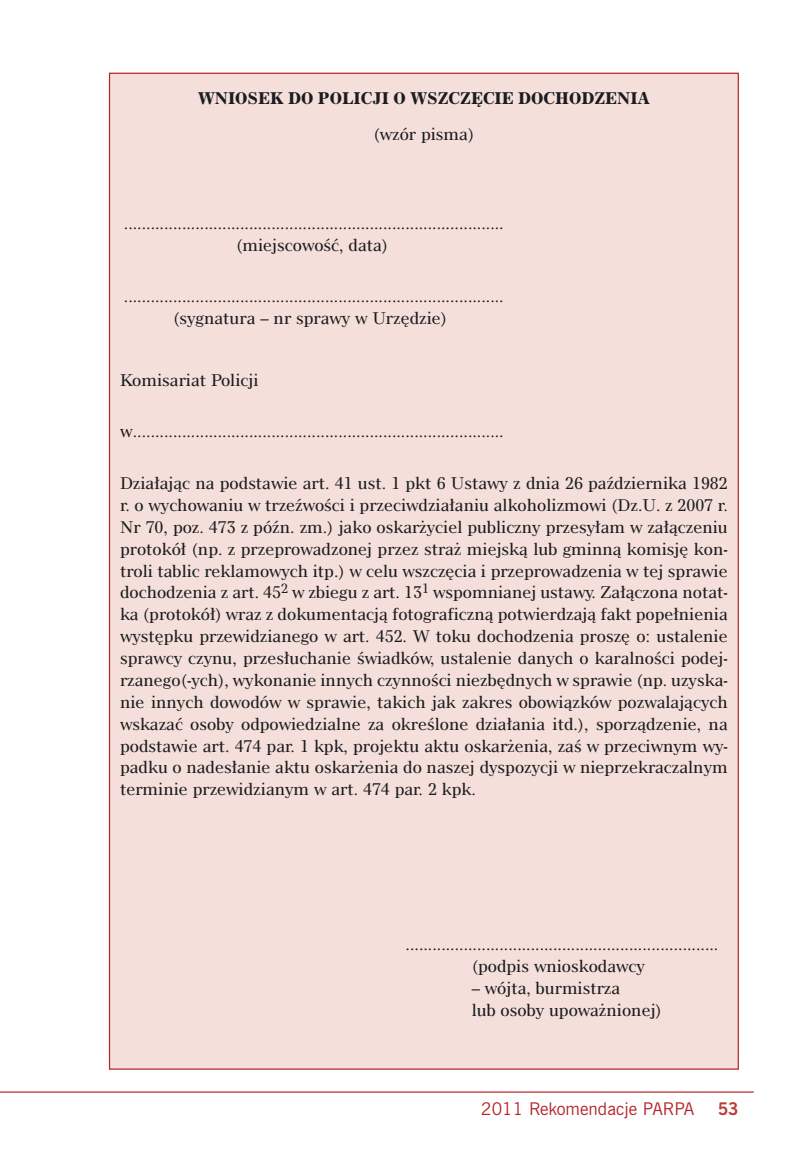
<style>
.page{position:relative;width:812px;height:1169px;background:#fff}
.page>*{position:absolute;margin:0;border:0;box-sizing:border-box;transform-origin:0 0}
.t1{font:17.5px "News Gothic PL";color:#b62529}
.t2{font:700 17.5px "News Gothic PL";color:#bd3d36}
.t3{font:16.62px/21.9px "Modern 880 PL";color:#1b1c20;text-align:center}
.t4{font:700 16.62px "Modern 880 PL";color:#1b1c20}
</style>
<div class="page">
<div style="left:110px;top:73px;width:628px;height:996px;background:#f4dfda"></div>
<hr style="left:0;top:1091px;width:754px;height:2px;background:#b62529">
<p class="t4" style="left:198px;top:92px;width:453px">WNIOSEK DO POLICJI O WSZCZ¢CIE DOCHODZENIA</p>
<p class="t3" style="left:374px;top:125px;width:102px">(wzór pisma)</p>
<p class="t3" style="left:124px;top:214px;width:381px">..................................................................................... (miejscowoÊç, data)</p>
<p class="t3" style="left:124px;top:287px;width:381px">..................................................................................... (sygnatura – nr sprawy w Urz´dzie)</p>
<p class="t3" style="left:120px;top:371px;width:140px">Komisariat Policji</p>
<p class="t3" style="left:120px;top:422px;width:385px">w...................................................................................</p>
<p class="t3" style="left:120px;top:474px;width:609px;text-align:justify">Dzia∏ajàc na podstawie art. 41 ust. 1 pkt 6 Ustawy z dnia 26 paêdziernika 1982 r. o wychowaniu w trzeêwoÊci i przeciwdzia∏aniu alkoholizmowi (Dz.U. z 2007 r.<br>Nr 70, poz. 473 z póên. zm.) jako oskar˝yciel publiczny przesy∏am w za∏àczeniu protokó∏ (np. z przeprowadzonej przez stra˝ miejskà lub gminnà komisj´ kon&shy;troli tablic reklamowych itp.) w celu wszcz´cia i przeprowadzenia w tej sprawie dochodzenia z art. 45<sup>2</sup> w zbiegu z art. 13<sup>1</sup> wspomnianej ustawy. Za∏àczona notat&shy;ka (protokó∏) wraz z dokumentacjà fotograficznà potwierdzajà fakt pope∏nienia wyst´pku przewidzianego w art. 452. W toku dochodzenia prosz´ o: ustalenie sprawcy czynu, przes∏uchanie Êwiadków, ustalenie danych o karalnoÊci podej&shy;rzanego(-ych), wykonanie innych czynnoÊci niezb´dnych w sprawie (np. uzyska&shy;nie innych dowodów w sprawie, takich jak zakres obowiàzków pozwalajàcych wskazaç osoby odpowiedzialne za okreÊlone dzia∏ania itd.), sporzàdzenie, na podstawie art. 474 par. 1 kpk, projektu aktu oskar˝enia, zaÊ w przeciwnym wy&shy;padku o nades∏anie aktu oskar˝enia do naszej dyspozycji w nieprzekraczalnym terminie przewidzianym w art. 474 par. 2 kpk.</p>
<p class="t3" style="left:406px;top:935px;width:314px">...................................................................... (podpis wnioskodawcy</p>
<p class="t3" style="left:472px;top:979px;width:192px;text-align:left">– wójta, burmistrza<br>lub osoby upowa˝nionej)</p>
<p class="t1" style="left:481px;top:1102px;width:215px">2011 Rekomendacje PARPA</p>
<p class="t2" style="left:718px;top:1102px;width:23px">53</p>
</div>
